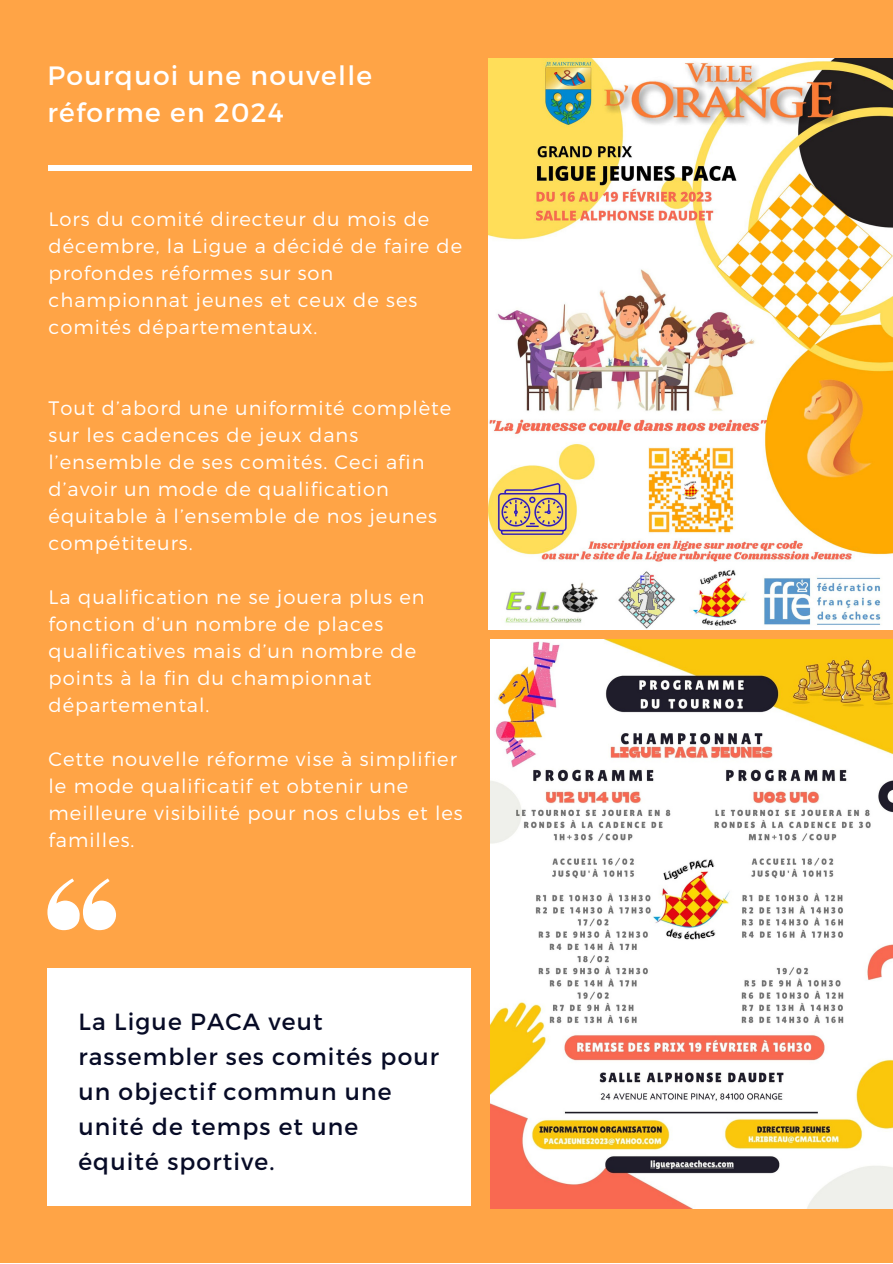
<style>
.page{position:relative;width:893px;height:1264px;background:#fff}
.page>*{position:absolute;margin:0;border:0;box-sizing:border-box;transform-origin:0 0}
.t1{font:26.55px/37px "Montserrat";letter-spacing:.05em;color:#fff}
.t2{font:23.4px/34.8px "Montserrat";letter-spacing:.05em;color:#070b26}
.t3{font:300 19.5px/27px "Montserrat";letter-spacing:.05em;color:#fff}
</style>
<div class="page">
<div style="left:0;top:0;width:892px;height:1262px;background:#ffa446"></div>
<hr style="left:48px;top:166px;width:423px;height:4px;background:#fff">
<div style="left:48px;top:968px;width:423px;height:237px;background:#fff"></div>
<svg style="left:47px;top:878px;width:69px;height:52px"></svg>
<img style="left:490px;top:639px;width:402px;height:569px">
<img style="left:488px;top:58px;width:404px;height:572px">
<h1 class="t1" style="left:47px;top:55px;width:326px">Pourquoi une nouvelle réforme en 2024</h1>
<p class="t3" style="left:49px;top:204px;width:415px">Lors du comité directeur du mois de décembre, la Ligue a décidé de faire de profondes réformes sur son championnat jeunes et ceux de ses comités départementaux.</p>
<p class="t3" style="left:49px;top:393px;width:404px">Tout d’abord une uniformité complète sur les cadences de jeux dans l’ensemble de ses comités. Ceci afin d’avoir un mode de qualification équitable à l’ensemble de nos jeunes compétiteurs.</p>
<p class="t3" style="left:49px;top:582px;width:377px">La qualification ne se jouera plus en fonction d’un nombre de places qualificatives mais d’un nombre de points à la fin du championnat départemental.</p>
<p class="t3" style="left:49px;top:744px;width:415px">Cette nouvelle réforme vise à simplifier le mode qualificatif et obtenir une meilleure visibilité pour nos clubs et les familles.</p>
<p class="t2" style="left:78px;top:1003px;width:362px">La Ligue PACA veut rassembler ses comités pour un objectif commun une unité de temps et une équité sportive.</p>
</div>
